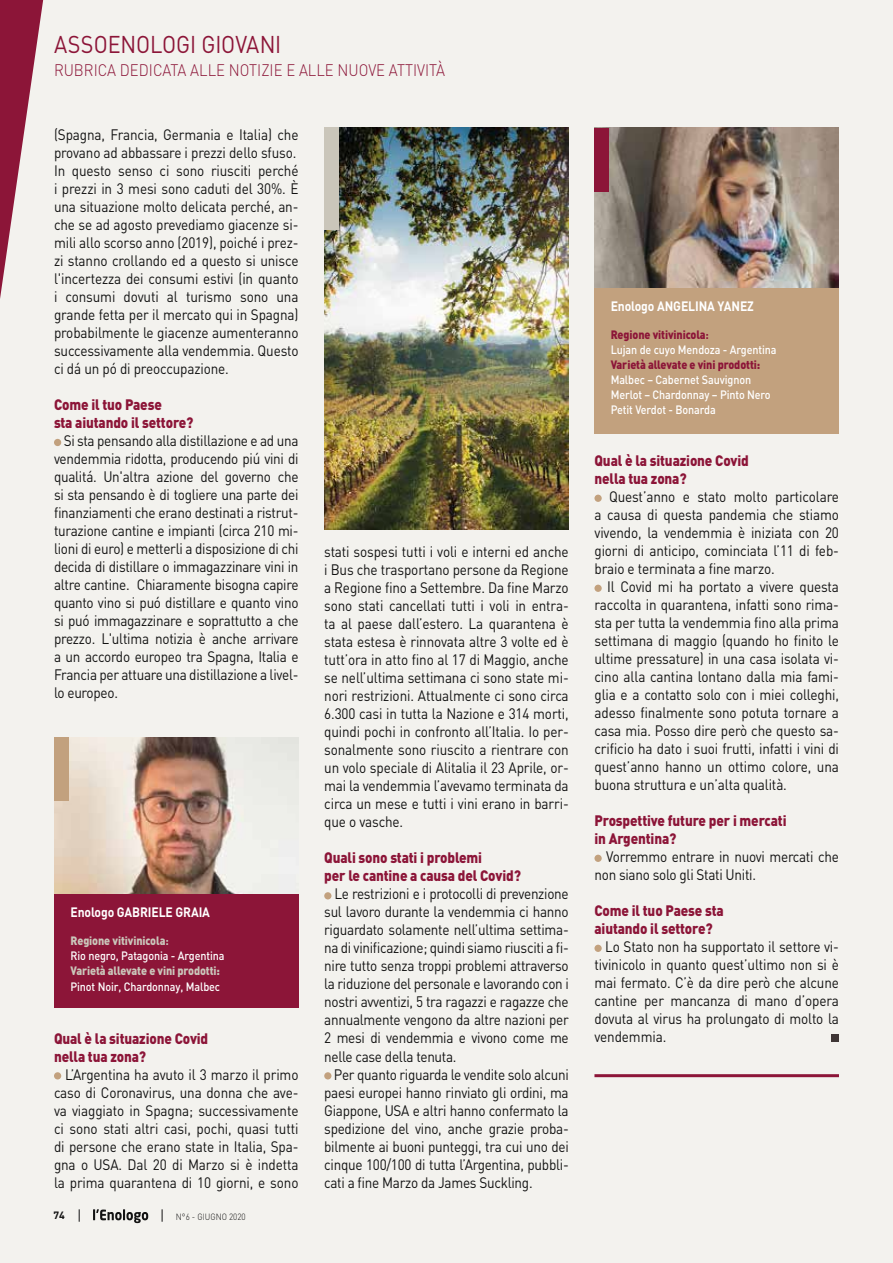
<style>
.page{position:relative;width:893px;height:1263px;background:#f3f2ee}
.page>*{position:absolute;margin:0;border:0;box-sizing:border-box;transform-origin:0 0}
.t1{font:24px "DIN";letter-spacing:-.01em;color:#8c1538;scale:.9 1}
.t2{font:300 16.5px "DIN";color:#8c1538;scale:.9 1}
.t3{font:15px/18px "DIN";letter-spacing:-.01em;color:#121212;text-align:justify;scale:.9 1}
.t4{font:900 15px/18px "DIN";letter-spacing:-.01em;color:#8c1538;scale:.9 1}
.t5{font:700 13.5px "DIN";letter-spacing:-.01em;color:#fff;scale:.9 1}
.t6{font:500 12px/15px "DIN";letter-spacing:-.01em;color:#fff;scale:.9 1}
.t7{font:900 12px "DIN";letter-spacing:-.01em;color:#cac6ba;scale:.9 1}
.t8{font:900 12px "DIN";letter-spacing:-.01em;color:#8c1538;scale:.9 1}
.t9{font:700 10.5px "DIN";color:#121212}
.t10{font:300 9px "DIN";color:#121212;scale:.9 1}
.s1{font-weight:900;color:#cac6ba}
.s2{font-weight:700;color:#cac6ba}
.s3{font-weight:900;color:#8c1538}
.s4{font-weight:700;color:#8c1538}
</style>
<div class="page">
<svg style="left:93px;top:1209px;width:55px;height:14px"></svg>
<svg style="left:79px;top:1209px;width:1px;height:13px"></svg>
<svg style="left:162px;top:1209px;width:1px;height:13px"></svg>
<svg style="left:0;top:0;width:44px;height:299px"></svg>
<div style="left:54px;top:439px;width:7px;height:7px;background:#c2a17e;border-radius:50%"></div>
<div style="left:54px;top:1072px;width:7px;height:7px;background:#c2a17e;border-radius:50%"></div>
<div style="left:324px;top:892px;width:7px;height:7px;background:#c2a17e;border-radius:50%"></div>
<div style="left:324px;top:1072px;width:7px;height:7px;background:#c2a17e;border-radius:50%"></div>
<div style="left:594px;top:495px;width:8px;height:7px;background:#c2a17e;border-radius:50%"></div>
<div style="left:594px;top:585px;width:8px;height:7px;background:#c2a17e;border-radius:50%"></div>
<div style="left:594px;top:855px;width:8px;height:7px;background:#c2a17e;border-radius:50%"></div>
<div style="left:594px;top:945px;width:8px;height:7px;background:#c2a17e;border-radius:50%"></div>
<div style="left:832px;top:1035px;width:7px;height:7px;background:#3f3635"></div>
<img style="left:54px;top:737px;width:244px;height:157px">
<div style="left:54px;top:894px;width:245px;height:113px;background:#8c1538"></div>
<div style="left:54px;top:737px;width:14px;height:64px;background:#c2a17e"></div>
<img style="left:594px;top:128px;width:244px;height:161px">
<div style="left:594px;top:289px;width:245px;height:145px;background:#c2a17e"></div>
<div style="left:594px;top:128px;width:14px;height:64px;background:#8c1538"></div>
<img style="left:324px;top:128px;width:245px;height:402px">
<hr style="left:594px;top:1074px;width:245px;height:3px;background:#8c1538">
<div style="left:324px;top:128px;width:15px;height:102px;background:#cac6ba"></div>
<h1 class="t1" style="left:54px;top:30px;width:254px">ASSOENOLOGI GIOVANI</h1>
<p class="t2" style="left:54px;top:60px;width:436px">RUBRICA DEDICATA ALLE NOTIZIE E ALLE NUOVE ATTIVITÀ</p>
<p class="t3" style="left:54px;top:125px;width:273px;text-align:left">(Spagna, Francia, Germania e Italia) che provano ad abbassare i prezzi dello sfuso.<br>In questo senso ci sono riusciti perché i prezzi in 3 mesi sono caduti del 30%. È una situazione molto delicata perché, an&shy;che se ad agosto prevediamo giacenze si&shy;mili allo scorso anno (2019), poiché i prez&shy;zi stanno crollando ed a questo si unisce l'incertezza dei consumi estivi (in quanto i consumi dovuti al turismo sono una grande fetta per il mercato qui in Spagna) probabilmente le giacenze aumenteranno successivamente alla vendemmia. Questo ci dá un pó di preoccupazione.</p>
<p class="t4" style="left:54px;top:395px;width:157px">Come il tuo Paese<br>sta aiutando il settore?</p>
<p class="t3" style="left:54px;top:431px;width:273px;text-indent:10px">Si sta pensando alla distillazione e ad una vendemmia ridotta, producendo piú vini di qualitá. Un'altra azione del governo che si sta pensando è di togliere una parte dei finanziamenti che erano destinati a ristrut&shy;turazione cantine e impianti (circa 210 mi&shy;lioni di euro) e metterli a disposizione di chi decida di distillare o immagazzinare vini in altre cantine. Chiaramente bisogna capire quanto vino si puó distillare e quanto vino si puó immagazzinare e soprattutto a che prezzo. L'ultima notizia è anche arrivare a un accordo europeo tra Spagna, Italia e Francia per attuare una distillazione a livel&shy;lo europeo.</p>
<p class="t5" style="left:70px;top:903px;width:157px">Enologo GABRIELE GRAIA</p>
<p class="t6" style="left:70px;top:932px;width:173px"><span class="s1">Regione vitivinicola</span><span class="s2">:<br></span>Rio negro, Patagonia - Argentina</p>
<p class="t7" style="left:70px;top:962px;width:168px">Varietà allevate e vini prodotti:</p>
<p class="t6" style="left:70px;top:979px;width:168px">Pinot Noir, Chardonnay, Malbec</p>
<p class="t4" style="left:54px;top:1028px;width:173px">Qual è la situazione Covid nella tua zona?</p>
<p class="t3" style="left:54px;top:1065px;width:273px;text-indent:11px">L’Argentina ha avuto il 3 marzo il primo caso di Coronavirus, una donna che ave&shy;va viaggiato in Spagna; successivamente ci sono stati altri casi, pochi, quasi tutti di persone che erano state in Italia, Spa&shy;gna o USA. Dal 20 di Marzo si è indetta la prima quarantena di 10 giorni, e sono</p>
<p class="t9" style="left:54px;top:1208px;width:13px">74</p>
<p class="t10" style="left:176px;top:1211px;width:79px">N°6 - GIUGNO 2020</p>
<p class="t3" style="left:324px;top:543px;width:273px">stati sospesi tutti i voli e interni ed anche i Bus che trasportano persone da Regione a Regione fino a Settembre. Da fine Marzo sono stati cancellati tutti i voli in entra&shy;ta al paese dall’estero. La quarantena è stata estesa è rinnovata altre 3 volte ed è tutt’ora in atto fino al 17 di Maggio, anche se nell’ultima settimana ci sono state mi&shy;nori restrizioni. Attualmente ci sono circa 6.300 casi in tutta la Nazione e 314 morti, quindi pochi in confronto all’Italia. Io per&shy;sonalmente sono riuscito a rientrare con un volo speciale di Alitalia il 23 Aprile, or&shy;mai la vendemmia l’avevamo terminata da circa un mese e tutti i vini erano in barri&shy;que o vasche.</p>
<p class="t4" style="left:324px;top:848px;width:220px">Quali sono stati i problemi<br>per le cantine a causa del Covid?</p>
<p class="t3" style="left:324px;top:885px;width:273px;text-indent:10px">Le restrizioni e i protocolli di prevenzione sul lavoro durante la vendemmia ci hanno riguardato solamente nell’ultima settima&shy;na di vinificazione; quindi siamo riusciti a fi&shy;nire tutto senza troppi problemi attraverso la riduzione del personale e lavorando con i nostri avventizi, 5 tra ragazzi e ragazze che annualmente vengono da altre nazioni per 2 mesi di vendemmia e vivono come me nelle case della tenuta.</p>
<p class="t3" style="left:324px;top:1065px;width:273px;text-indent:10px">Per quanto riguarda le vendite solo alcuni paesi europei hanno rinviato gli ordini, ma Giappone, USA e altri hanno confermato la spedizione del vino, anche grazie proba&shy;bilmente ai buoni punteggi, tra cui uno dei cinque 100/100 di tutta l’Argentina, pubbli&shy;cati a fine Marzo da James Suckling.</p>
<p class="t5" style="left:611px;top:298px;width:161px">Enologo ANGELINA YANEZ</p>
<p class="t6" style="left:611px;top:327px;width:186px"><span class="s3">Regione vitivinicola</span><span class="s4">:<br></span>Lujan de cuyo Mendoza - Argentina</p>
<p class="t8" style="left:611px;top:357px;width:168px">Varietà allevate e vini prodotti:</p>
<p class="t6" style="left:611px;top:372px;width:179px">Malbec – Cabernet Sauvignon<br>Merlot – Chardonnay – Pinto Nero<br>Petit Verdot - Bonarda</p>
<p class="t4" style="left:594px;top:451px;width:173px">Qual è la situazione Covid nella tua zona?</p>
<p class="t3" style="left:594px;top:487px;width:273px;text-indent:15px">Quest’anno e stato molto particolare a causa di questa pandemia che stiamo vivendo, la vendemmia è iniziata con 20 giorni di anticipo, cominciata l’11 di feb&shy;braio e terminata a fine marzo.</p>
<p class="t3" style="left:594px;top:577px;width:273px;text-indent:13px">Il Covid mi ha portato a vivere questa raccolta in quarantena, infatti sono rima&shy;sta per tutta la vendemmia fino alla prima settimana di maggio (quando ho finito le ultime pressature) in una casa isolata vi&shy;cino alla cantina lontano dalla mia fami&shy;glia e a contatto solo con i miei colleghi, adesso finalmente sono potuta tornare a casa mia. Posso dire però che questo sa&shy;crificio ha dato i suoi frutti, infatti i vini di quest’anno hanno un ottimo colore, una buona struttura e un’alta qualità.</p>
<p class="t4" style="left:594px;top:811px;width:215px">Prospettive future per i mercati in Argentina?</p>
<p class="t3" style="left:594px;top:847px;width:273px;text-indent:12px">Vorremmo entrare in nuovi mercati che non siano solo gli Stati Uniti.</p>
<p class="t4" style="left:594px;top:901px;width:145px">Come il tuo Paese sta aiutando il settore?</p>
<p class="t3" style="left:594px;top:937px;width:273px;text-indent:11px">Lo Stato non ha supportato il settore vi&shy;tivinicolo in quanto quest’ultimo non si è mai fermato. C’è da dire però che alcune cantine per mancanza di mano d’opera dovuta al virus ha prolungato di molto la vendemmia.</p>
</div>
